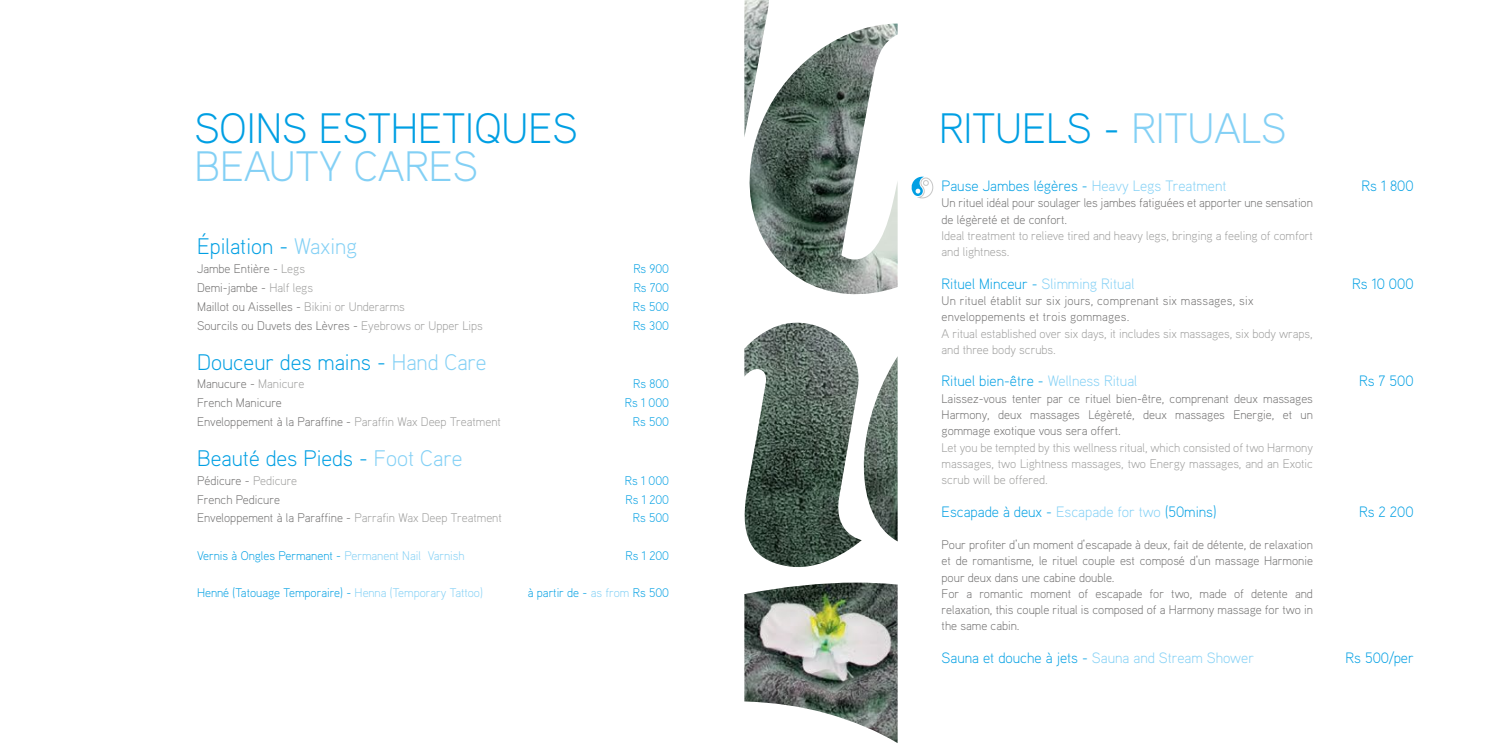
<style>
.page{position:relative;width:1489px;height:745px;background:#fff}
.page>*{position:absolute;margin:0;border:0;box-sizing:border-box;transform-origin:0 0}
.t1{font:300 42.5px "Aaux";color:#009fe3}
.t2{font:300 42.5px "Aaux";color:#83d0f5}
.t3{font:300 22.5px "Aaux";color:#009fe3}
.t4{font:300 15px "Aaux";color:#009fe3}
.t5{font:300 15px "Aaux";color:#83d0f5}
.t6{font:300 12.5px/16.2px "Aaux";color:#706f6f}
.t7{font:300 12.5px/16.2px "Aaux";color:#9d9d9c}
.t8{font:300 12.5px "Aaux";color:#009fe3}
.t9{font:300 12.5px/16.2px "Aaux";letter-spacing:.02em;color:#706f6f}
.s1{color:#83d0f5}
.s2{color:#9d9d9c}
.s3{color:#009fe3}
</style>
<div class="page">
<img style="left:744px;top:0;width:153px;height:742px">
<svg style="left:911px;top:176px;width:22px;height:22px"></svg>
<h1 class="t1" style="left:194px;top:102px;width:385px">SOINS ESTHETIQUES</h1>
<h1 class="t2" style="left:194px;top:139px;width:285px">BEAUTY CARES</h1>
<h2 class="t3" style="left:197px;top:232px;width:161px">Épilation - <span class="s1">Waxing</span></h2>
<p class="t6" style="left:197px;top:260px;width:109px">Jambe Entière - <span class="s2">Legs</span></p>
<p class="t8" style="left:633px;top:261px;width:37px">Rs 900</p>
<p class="t6" style="left:197px;top:279px;width:117px">Demi-jambe - <span class="s2">Half legs</span></p>
<p class="t8" style="left:633px;top:279px;width:37px">Rs 700</p>
<p class="t6" style="left:197px;top:298px;width:209px">Maillot ou Aisselles - <span class="s2">Bikini or Underarms</span></p>
<p class="t8" style="left:632px;top:298px;width:38px">Rs 500</p>
<p class="t6" style="left:197px;top:316px;width:287px">Sourcils ou Duvets des Lèvres - <span class="s2">Eyebrows or Upper Lips</span></p>
<p class="t8" style="left:633px;top:317px;width:37px">Rs 300</p>
<h2 class="t3" style="left:197px;top:347px;width:291px">Douceur des mains - <span class="s1">Hand Care</span></h2>
<p class="t6" style="left:197px;top:375px;width:109px">Manucure - <span class="s2">Manicure</span></p>
<p class="t8" style="left:633px;top:376px;width:37px">Rs 800</p>
<p class="t6" style="left:197px;top:394px;width:86px">French Manicure</p>
<p class="t8" style="left:625px;top:394px;width:46px">Rs 1 000</p>
<p class="t6" style="left:197px;top:413px;width:305px">Enveloppement à la Paraffine - <span class="s2">Paraffin Wax Deep Treatment</span></p>
<p class="t8" style="left:632px;top:413px;width:38px">Rs 500</p>
<h2 class="t3" style="left:197px;top:443px;width:267px">Beauté des Pieds - <span class="s1">Foot Care</span></h2>
<p class="t6" style="left:197px;top:471px;width:102px">Pédicure - <span class="s2">Pedicure</span></p>
<p class="t8" style="left:625px;top:472px;width:46px">Rs 1 000</p>
<p class="t6" style="left:197px;top:490px;width:84px">French Pedicure</p>
<p class="t8" style="left:625px;top:491px;width:45px">Rs 1 200</p>
<p class="t6" style="left:197px;top:509px;width:306px">Enveloppement à la Paraffine - <span class="s2">Parrafin Wax Deep Treatment</span></p>
<p class="t8" style="left:632px;top:509px;width:38px">Rs 500</p>
<p class="t8" style="left:197px;top:547px;width:269px">Vernis à Ongles Permanent - <span class="s1">Permanent Nail Varnish</span></p>
<p class="t8" style="left:625px;top:547px;width:45px">Rs 1 200</p>
<p class="t8" style="left:197px;top:584px;width:287px">Henné (Tatouage Temporaire) - <span class="s1">Henna (Temporary Tattoo)</span></p>
<p class="t8" style="left:528px;top:584px;width:143px">à partir de - <span class="s1">as from</span> Rs 500</p>
<h1 class="t1" style="left:939px;top:102px;width:349px">RITUELS - <span class="s1">RITUALS</span></h1>
<p class="t4" style="left:941px;top:176px;width:286px">Pause Jambes légères - <span class="s1">Heavy Legs Treatment</span></p>
<p class="t4" style="left:1361px;top:176px;width:54px">Rs 1 800</p>
<p class="t6" style="left:941px;top:194px;width:373px">Un rituel idéal pour soulager les jambes fatiguées et apporter une sensation de légèreté et de confort.</p>
<p class="t7" style="left:941px;top:227px;width:373px">Ideal treatment to relieve tired and heavy legs, bringing a feeling of comfort and lightness.</p>
<p class="t4" style="left:941px;top:274px;width:194px">Rituel Minceur - <span class="s1">Slimming Ritual</span></p>
<p class="t4" style="left:1352px;top:274px;width:63px">Rs 10 000</p>
<p class="t9" style="left:941px;top:292px;width:313px">Un rituel établit sur six jours, comprenant six massages, six enveloppements et trois gommages.</p>
<p class="t7" style="left:941px;top:324px;width:373px">A ritual established over six days, it includes six massages, six body wraps, and three body scrubs.</p>
<p class="t4" style="left:941px;top:371px;width:197px">Rituel bien-être - <span class="s1">Wellness Ritual</span></p>
<p class="t4" style="left:1358px;top:371px;width:56px">Rs 7 500</p>
<p class="t6" style="left:941px;top:389px;width:373px;text-align:justify">Laissez-vous tenter par ce rituel bien-être, comprenant deux massages Harmony, deux massages Légèreté, deux massages Energie, et un gommage exotique vous sera offert.</p>
<p class="t7" style="left:941px;top:438px;width:373px;text-align:justify">Let you be tempted by this wellness ritual, which consisted of two Harmony massages, two Lightness massages, two Energy massages, and an Exotic scrub will be offered.</p>
<p class="t4" style="left:941px;top:501px;width:276px">Escapade à deux - <span class="s1">Escapade for two</span> (50mins)</p>
<p class="t4" style="left:1358px;top:501px;width:56px">Rs 2 200</p>
<p class="t6" style="left:941px;top:536px;width:373px">Pour profiter d’un moment d’escapade à deux, fait de détente, de relaxation et de romantisme, le rituel couple est composé d’un massage Harmonie pour deux dans une cabine double.<br>For a romantic moment of escapade for two, made of detente and relaxation, this couple ritual is composed of a Harmony massage for two in the same cabin.</p>
<p class="t5" style="left:941px;top:648px;width:314px"><span class="s3">Sauna et douche à jets -</span> Sauna and Stream Shower</p>
<p class="t4" style="left:1345px;top:648px;width:69px">Rs 500/per</p>
</div>
